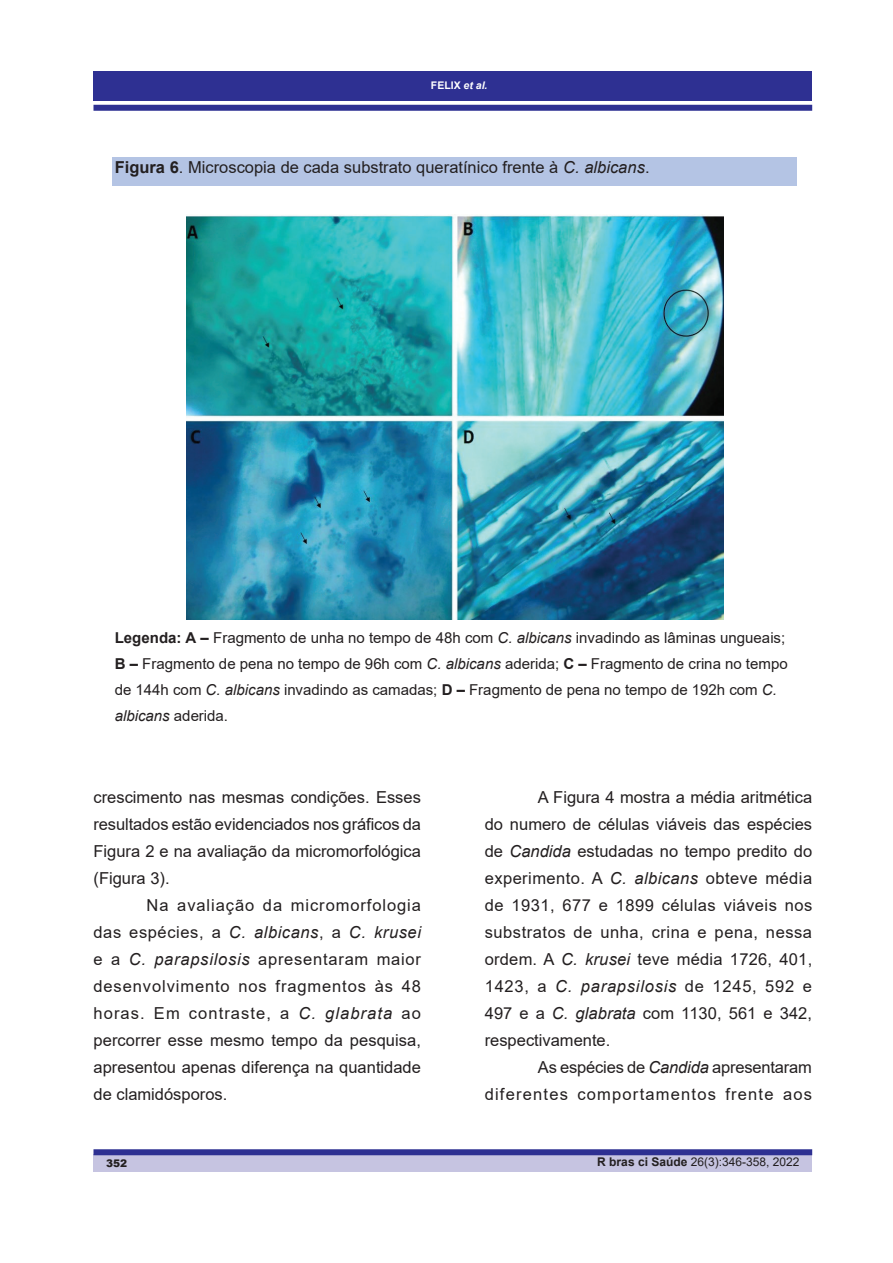
<style>
.page{position:relative;width:893px;height:1263px;background:#fff}
.page>*{position:absolute;margin:0;border:0;box-sizing:border-box;transform-origin:0 0}
.t1{font:16.5px/27px "Arial";color:#231f20;text-align:justify}
.t2{font:16.5px/27px "Arial";letter-spacing:.075em;color:#231f20;text-align:right}
.t3{font:15px/26px "Arial";color:#231f20}
.t4{font:12px "Arial";color:#231f20}
.t5{font:700 10.5px "Arial";color:#fff}
.t6{font:900 10.5px "Arial";color:#231f20}
.s1{font-style:italic}
.s2{font-weight:700}
</style>
<div class="page">
<div style="left:93px;top:1155px;width:719px;height:17px;background:#c6c4e1"></div>
<div style="left:93px;top:71px;width:719px;height:30px;background:#2e3092"></div>
<div style="left:93px;top:1149px;width:719px;height:6px;background:#2e3092"></div>
<div style="left:93px;top:105px;width:719px;height:6px;background:#2e3092"></div>
<div style="left:112px;top:157px;width:685px;height:29px;background:#b4c4e4"></div>
<img style="left:186px;top:214px;width:537px;height:406px">
<p class="t5" style="left:431px;top:78px;width:58px">FELIX <span class="s1">et al.</span></p>
<p class="t1" style="left:115px;top:153px;width:536px"><span class="s2">Figura 6</span>. Microscopia de cada substrato queratínico frente à <span class="s1">C. albicans</span>.</p>
<p class="t3" style="left:115px;top:625px;width:674px"><span class="s2">Legenda: A –</span> Fragmento de unha no tempo de 48h com <span class="s1">C. albicans</span> invadindo as lâminas ungueais; <span class="s2">B –</span> Fragmento de pena no tempo de 96h com <span class="s1">C. albicans</span> aderida; <span class="s2">C –</span> Fragmento de crina no tempo de 144h com <span class="s1">C. albicans</span> invadindo as camadas; <span class="s2">D –</span> Fragmento de pena no tempo de 192h com <span class="s1">C. albicans</span> aderida.</p>
<p class="t1" style="left:94px;top:783px;width:329px">crescimento nas mesmas condições. Esses resultados estão evidenciados nos gráficos da Figura 2 e na avaliação da micromorfológica (Figura 3).</p>
<p class="t1" style="left:94px;top:891px;width:329px;text-indent:53px">Na avaliação da micromorfologia das espécies, a <span class="s1">C. albicans</span>, a <span class="s1">C. krusei </span>e a <span class="s1">C. parapsilosis</span> apresentaram maior desenvolvimento nos fragmentos às 48 horas. Em contraste, a <span class="s1">C. glabrata</span> ao percorrer esse mesmo tempo da pesquisa, apresentou apenas diferença na quantidade de clamidósporos.</p>
<p class="t1" style="left:485px;top:783px;width:329px;text-indent:53px">A Figura 4 mostra a média aritmética do numero de células viáveis das espécies de <span class="s1">Candida</span> estudadas no tempo predito do experimento. A <span class="s1">C. albicans</span> obteve média de 1931, 677 e 1899 células viáveis nos substratos de unha, crina e pena, nessa ordem. A <span class="s1">C. krusei</span> teve média 1726, 401, 1423, a <span class="s1">C. parapsilosis</span> de 1245, 592 e 497 e a <span class="s1">C. glabrata</span> com 1130, 561 e 342, respectivamente.</p>
<p class="t2" style="left:485px;top:1053px;width:329px">As espécies de <span class="s1">Candida</span> apresentaram diferentes comportamentos frente aos</p>
<p class="t6" style="left:106px;top:1155px;width:23px">352</p>
<p class="t4" style="left:597px;top:1153px;width:204px"><span class="s2">R bras ci Saúde</span> 26(3):346-358, 2022</p>
</div>
